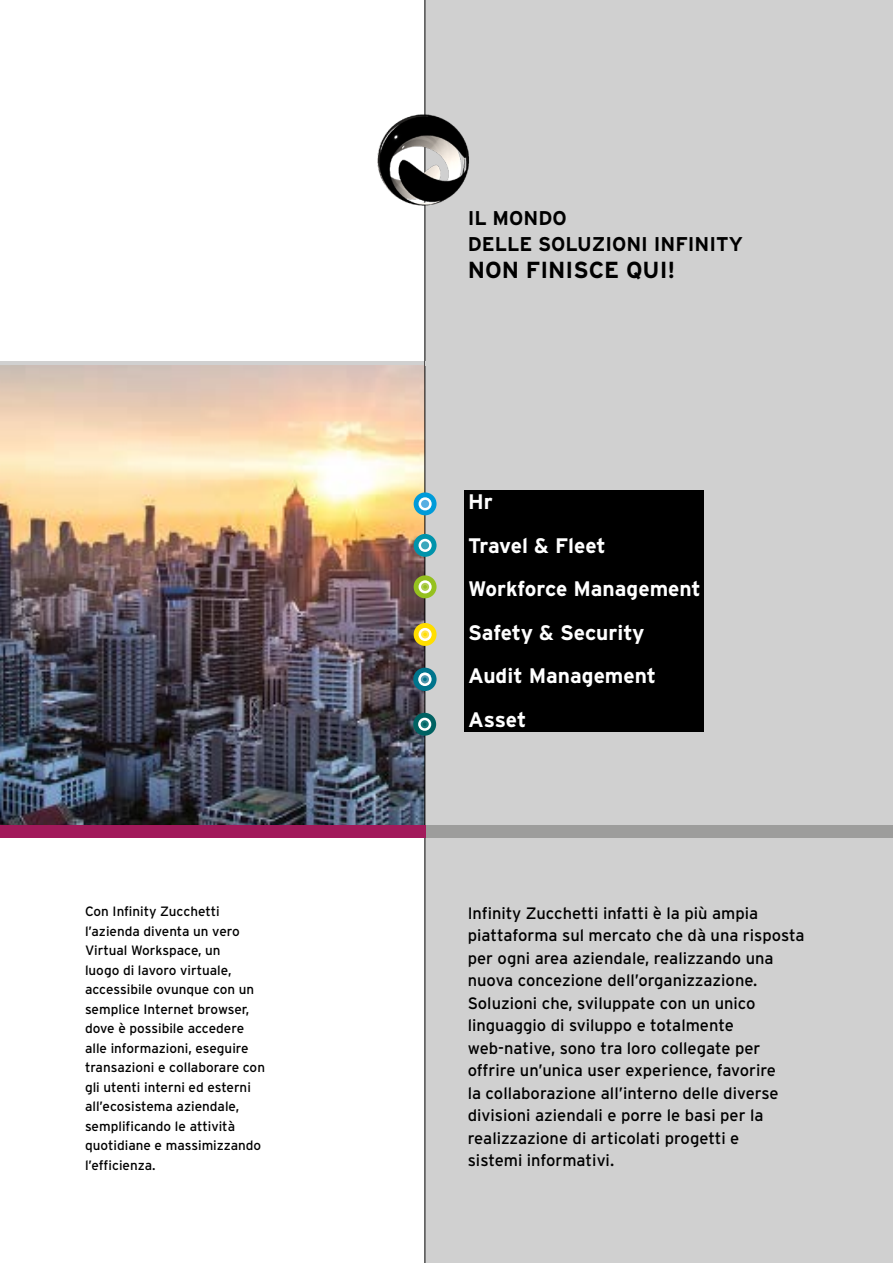
<style>
.page{position:relative;width:893px;height:1263px;background:#fff}
.page>*{position:absolute;margin:0;border:0;box-sizing:border-box;transform-origin:0 0}
.t1{font:700 23.25px "Interstate";color:#000}
.t2{font:700 21px/43.5px "Interstate";color:#fff}
.t3{font:700 19.95px/26.5px "Interstate";color:#000}
.t4{font:16.5px/22.5px "Interstate";color:#000}
.t5{font:13.5px/19.5px "Interstate";color:#000}
</style>
<div class="page">
<div style="left:0;top:361px;width:425px;height:5px;background:#d0d0d0"></div>
<img style="left:0;top:366px;width:425px;height:459px">
<div style="left:425px;top:0;width:468px;height:1263px;background:#d0d0d0"></div>
<div style="left:425px;top:825px;width:468px;height:13px;background:#9d9d9c"></div>
<hr style="left:425px;top:0;width:1px;height:1263px;background:#000">
<img style="left:377px;top:111px;width:92px;height:98px">
<div style="left:0;top:825px;width:425px;height:13px;background:#a21a5b"></div>
<div style="left:425px;top:361px;width:468px;height:5px;background:#d0d0d0"></div>
<div style="left:465px;top:490px;width:239px;height:241px;background:#000"></div>
<svg style="left:414px;top:492px;width:23px;height:23px"></svg>
<svg style="left:419px;top:497px;width:13px;height:13px"></svg>
<div style="left:421px;top:500px;width:8px;height:8px;background:#57aee2;border-radius:50%"></div>
<svg style="left:414px;top:534px;width:23px;height:23px"></svg>
<svg style="left:419px;top:539px;width:13px;height:13px"></svg>
<div style="left:421px;top:541px;width:8px;height:8px;background:#3ba7bc;border-radius:50%"></div>
<div style="left:414px;top:575px;width:23px;height:23px;background:#95c11f;border-radius:50%"></div>
<svg style="left:419px;top:580px;width:13px;height:13px"></svg>
<div style="left:421px;top:583px;width:8px;height:8px;background:#aecc53;border-radius:50%"></div>
<svg style="left:423px;top:585px;width:4px;height:4px"></svg>
<svg style="left:414px;top:623px;width:23px;height:23px"></svg>
<svg style="left:419px;top:628px;width:13px;height:13px"></svg>
<svg style="left:421px;top:630px;width:8px;height:8px"></svg>
<svg style="left:423px;top:633px;width:4px;height:3px"></svg>
<div style="left:413px;top:713px;width:23px;height:23px;background:#006262;border-radius:50%"></div>
<svg style="left:418px;top:718px;width:13px;height:13px"></svg>
<svg style="left:421px;top:720px;width:8px;height:8px"></svg>
<div style="left:413px;top:668px;width:24px;height:23px;background:#00748c;border-radius:50%"></div>
<svg style="left:418px;top:673px;width:14px;height:13px"></svg>
<svg style="left:420px;top:673px;width:12px;height:8px"></svg>
<p class="t3" style="left:468px;top:204px;width:277px">IL MONDO<br>DELLE SOLUZIONI INFINITY</p>
<h1 class="t1" style="left:468px;top:256px;width:209px">NON FINISCE QUI!</h1>
<p class="t2" style="left:468px;top:480px;width:234px">Hr<br>Travel &amp; Fleet<br>Workforce Management<br>Safety &amp; Security<br>Audit Management<br>Asset</p>
<p class="t5" style="left:85px;top:901px;width:181px">Con Infinity Zucchetti l’azienda diventa un vero<br>Virtual Workspace, un<br>luogo di lavoro virtuale, accessibile ovunque con un semplice Internet browser, dove è possibile accedere alle informazioni, eseguire transazioni e collaborare con gli utenti interni ed esterni all’ecosistema aziendale, semplificando le attività quotidiane e massimizzando l’efficienza.</p>
<p class="t4" style="left:468px;top:901px;width:338px">Infinity Zucchetti infatti è la più ampia piattaforma sul mercato che dà una risposta per ogni area aziendale, realizzando una nuova concezione dell’organizzazione.<br>Soluzioni che, sviluppate con un unico linguaggio di sviluppo e totalmente web-native, sono tra loro collegate per offrire un’unica user experience, favorire<br>la collaborazione all’interno delle diverse divisioni aziendali e porre le basi per la realizzazione di articolati progetti e<br>sistemi informativi.</p>
</div>
